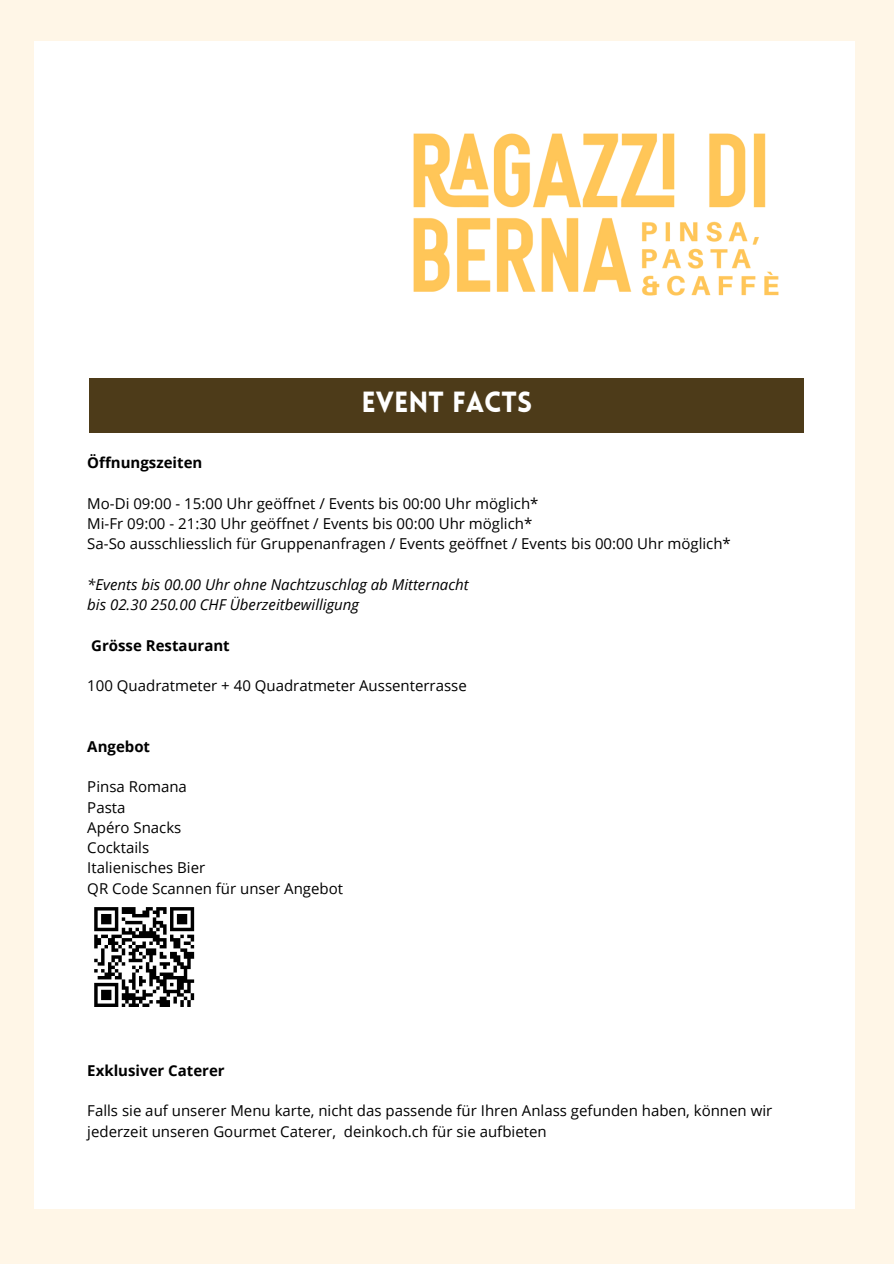
<style>
.page{position:relative;width:894px;height:1264px;background:#fff}
.page>*{position:absolute;margin:0;border:0;box-sizing:border-box;transform-origin:0 0}
.t1{font:900 28.5px "Lovelo";color:#fff}
.t2{font:15px/20.2px "Open Sans";color:#000}
.t3{font:italic 15px "Open Sans";color:#000}
.t4{font:700 15px "Open Sans";color:#000}
</style>
<div class="page">
<div style="left:0;top:0;width:893px;height:1263px;background:#fff6e7"></div>
<div style="left:35px;top:41px;width:819px;height:1167px;background:#fff"></div>
<img style="left:413px;top:133px;width:366px;height:163px">
<div style="left:89px;top:378px;width:715px;height:54px;background:#4d3b19"></div>
<svg style="left:94px;top:907px;width:101px;height:100px"></svg>
<p class="t1" style="left:361px;top:391px;width:172px">EVENT FACTS</p>
<h1 class="t4" style="left:87px;top:452px;width:117px">Öffnungszeiten</h1>
<h2 class="t2" style="left:87px;top:493px;width:452px">Mo-Di 09:00 - 15:00 Uhr geöffnet / Events bis 00:00 Uhr möglich*</h2>
<p class="t2" style="left:87px;top:513px;width:446px">Mi-Fr 09:00 - 21:30 Uhr geöffnet / Events bis 00:00 Uhr möglich*</p>
<p class="t2" style="left:87px;top:533px;width:645px">Sa-So ausschliesslich für Gruppenanfragen / Events geöffnet / Events bis 00:00 Uhr möglich*</p>
<p class="t3" style="left:87px;top:573px;width:383px">*Events bis 00.00 Uhr ohne Nachtzuschlag ab Mitternacht</p>
<p class="t3" style="left:87px;top:594px;width:273px">bis 02.30 250.00 CHF Überzeitbewilligung</p>
<p class="t4" style="left:91px;top:634px;width:140px">Grösse Restaurant</p>
<h2 class="t2" style="left:87px;top:675px;width:381px">100 Quadratmeter + 40 Quadratmeter Aussenterrasse</h2>
<p class="t4" style="left:87px;top:735px;width:64px">Angebot</p>
<h2 class="t2" style="left:87px;top:776px;width:101px">Pinsa Romana</h2>
<p class="t2" style="left:87px;top:796px;width:40px">Pasta</p>
<p class="t2" style="left:87px;top:817px;width:96px">Apéro Snacks</p>
<p class="t2" style="left:87px;top:837px;width:63px">Cocktails</p>
<p class="t2" style="left:87px;top:857px;width:119px">Italienisches Bier</p>
<p class="t2" style="left:87px;top:877px;width:257px">QR Code Scannen für unser Angebot</p>
<p class="t4" style="left:87px;top:1059px;width:139px">Exklusiver Caterer</p>
<h2 class="t2" style="left:87px;top:1100px;width:686px">Falls sie auf unserer Menu karte, nicht das passende für Ihren Anlass gefunden haben, können wir jederzeit unseren Gourmet Caterer, deinkoch.ch für sie aufbieten</h2>
</div>
